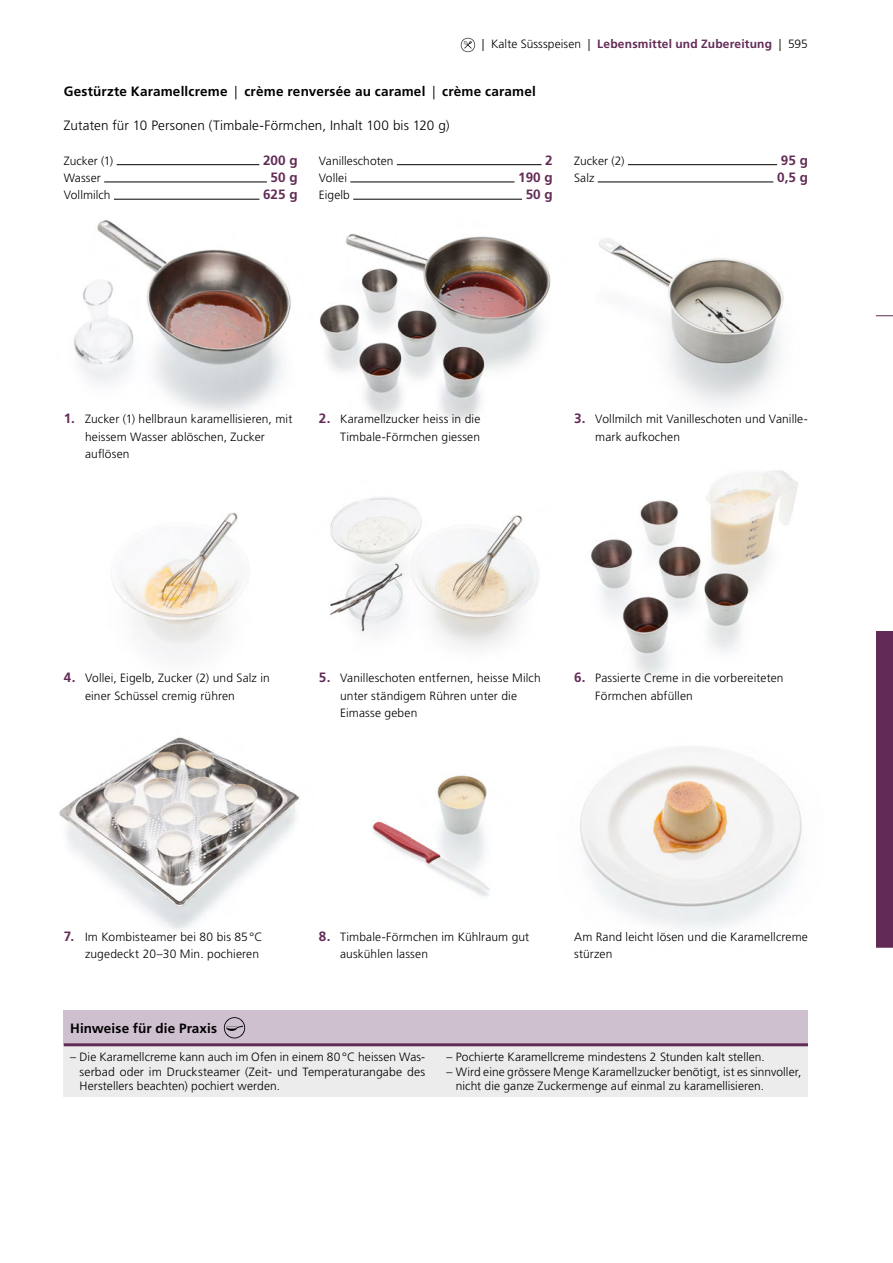
<style>
.page{position:relative;width:893px;height:1263px;background:#fff}
.page>*{position:absolute;margin:0;border:0;box-sizing:border-box;transform-origin:0 0}
.t1{font:700 13.5px "Frutiger LT Std";letter-spacing:.015em;color:#000}
.t2{font:300 13.5px "Frutiger LT Std";letter-spacing:.01em;color:#000}
.t3{font:700 13.5px "Frutiger LT Std";color:#622b55}
.t4{font:300 12px/17.2px "Frutiger LT Std";letter-spacing:.01em;color:#000}
.t5{font:700 12px "Frutiger LT Std";letter-spacing:.015em;color:#622b55}
.s1{font-weight:300;color:#000}
.s2{font-weight:300}
.s3{font-weight:700;font-size:13.5px;color:#622b55}
</style>
<div class="page">
<img style="left:74px;top:199px;width:217px;height:213px">
<img style="left:320px;top:234px;width:231px;height:187px">
<img style="left:599px;top:238px;width:185px;height:167px">
<img style="left:111px;top:512px;width:130px;height:143px">
<img style="left:330px;top:497px;width:209px;height:151px">
<img style="left:591px;top:470px;width:207px;height:208px">
<img style="left:59px;top:737px;width:241px;height:193px">
<img style="left:372px;top:775px;width:118px;height:122px">
<img style="left:580px;top:748px;width:222px;height:181px">
<svg style="left:461px;top:38px;width:14px;height:14px"></svg>
<div style="left:876px;top:631px;width:17px;height:316px;background:#622b55"></div>
<svg style="left:876px;top:315px;width:17px;height:1px"></svg>
<svg style="left:876px;top:947px;width:17px;height:1px"></svg>
<div style="left:64px;top:1011px;width:744px;height:85px;background:#ececec"></div>
<div style="left:64px;top:1011px;width:744px;height:34px;background:#cfc0d0"></div>
<hr style="left:64px;top:1043px;width:744px;height:3px;background:#622b55">
<svg style="left:224px;top:1017px;width:21px;height:21px"></svg>
<hr style="left:117px;top:164px;width:142px;height:1px;background:#000">
<hr style="left:104px;top:182px;width:163px;height:1px;background:#000">
<hr style="left:114px;top:199px;width:145px;height:1px;background:#000">
<hr style="left:397px;top:164px;width:144px;height:1px;background:#000">
<hr style="left:350px;top:182px;width:164px;height:1px;background:#000">
<hr style="left:353px;top:199px;width:169px;height:1px;background:#000">
<hr style="left:628px;top:164px;width:149px;height:1px;background:#000">
<hr style="left:598px;top:182px;width:175px;height:1px;background:#000">
<p class="t5" style="left:482px;top:36px;width:328px"><span class="s1">| Kalte Süssspeisen |</span> Lebensmittel und Zubereitung <span class="s1">| 595</span></p>
<p class="t1" style="left:64px;top:83px;width:474px">Gestürzte Karamellcreme <span class="s2">|</span> crème renversée au caramel <span class="s2">|</span> crème caramel</p>
<p class="t2" style="left:64px;top:118px;width:387px">Zutaten für 10 Personen (Timbale-Förmchen, Inhalt 100 bis 120 g)</p>
<p class="t4" style="left:64px;top:152px;width:51px">Zucker (1)</p>
<p class="t3" style="left:263px;top:152px;width:36px">200 g</p>
<p class="t4" style="left:64px;top:169px;width:39px">Wasser</p>
<p class="t3" style="left:271px;top:169px;width:29px">50 g</p>
<p class="t4" style="left:64px;top:187px;width:48px">Vollmilch</p>
<p class="t3" style="left:263px;top:187px;width:36px">625 g</p>
<p class="t4" style="left:319px;top:152px;width:76px">Vanilleschoten</p>
<p class="t3" style="left:545px;top:152px;width:9px">2</p>
<p class="t4" style="left:319px;top:169px;width:30px">Vollei</p>
<p class="t3" style="left:518px;top:169px;width:36px">190 g</p>
<p class="t4" style="left:319px;top:187px;width:33px">Eigelb</p>
<p class="t3" style="left:526px;top:187px;width:29px">50 g</p>
<p class="t4" style="left:574px;top:152px;width:52px">Zucker (2)</p>
<p class="t3" style="left:781px;top:152px;width:29px">95 g</p>
<p class="t4" style="left:574px;top:169px;width:22px">Salz</p>
<p class="t3" style="left:777px;top:169px;width:32px">0,5 g</p>
<p class="t4" style="left:85px;top:411px;width:209px;text-indent:-21px"><span class="s3">1.</span> Zucker (1) hellbraun karamellisieren, mit heissem Wasser ablöschen, Zucker auflösen</p>
<p class="t4" style="left:319px;top:411px;width:163px;text-align:right"><span class="s3">2.</span> Karamellzucker heiss in die<br>Timbale-Förmchen giessen</p>
<p class="t4" style="left:595px;top:411px;width:214px;text-indent:-21px"><span class="s3">3.</span> Vollmilch mit Vanilleschoten und Vanille&shy;mark aufkochen</p>
<p class="t4" style="left:85px;top:670px;width:186px;text-indent:-21px"><span class="s3">4.</span> Vollei, Eigelb, Zucker (2) und Salz in einer Schüssel cremig rühren</p>
<p class="t4" style="left:340px;top:670px;width:202px;text-indent:-21px"><span class="s3">5.</span> Vanilleschoten entfernen, heisse Milch unter ständigem Rühren unter die<br>Eimasse geben</p>
<p class="t4" style="left:595px;top:670px;width:190px;text-indent:-21px"><span class="s3">6.</span> Passierte Creme in die vorbereiteten<br>Förmchen abfüllen</p>
<p class="t4" style="left:64px;top:928px;width:200px;text-align:right"><span class="s3">7.</span> Im Kombisteamer bei 80 bis 85°C zugedeckt 20–30 Min. pochieren</p>
<p class="t4" style="left:340px;top:928px;width:191px;text-indent:-21px"><span class="s3">8.</span> Timbale-Förmchen im Kühlraum gut auskühlen lassen</p>
<p class="t4" style="left:574px;top:928px;width:235px">Am Rand leicht lösen und die Karamellcreme stürzen</p>
<p class="t1" style="left:70px;top:1020px;width:148px">Hinweise für die Praxis</p>
<p class="t4" style="left:80px;top:1050px;width:347px;line-height:14.4px;text-align:justify;text-indent:-9px">– Die Karamellcreme kann auch im Ofen in einem 80°C heissen Was&shy;serbad oder im Drucksteamer (Zeit- und Temperaturangabe des Herstellers beachten) pochiert werden.</p>
<p class="t4" style="left:446px;top:1048px;width:320px">– Pochierte Karamellcreme mindestens 2 Stunden kalt stellen.</p>
<p class="t4" style="left:456px;top:1064px;width:347px;line-height:14.4px;text-indent:-9px">– Wird eine grössere Menge Karamellzucker benötigt, ist es sinnvoller, nicht die ganze Zuckermenge auf einmal zu karamellisieren.</p>
</div>
